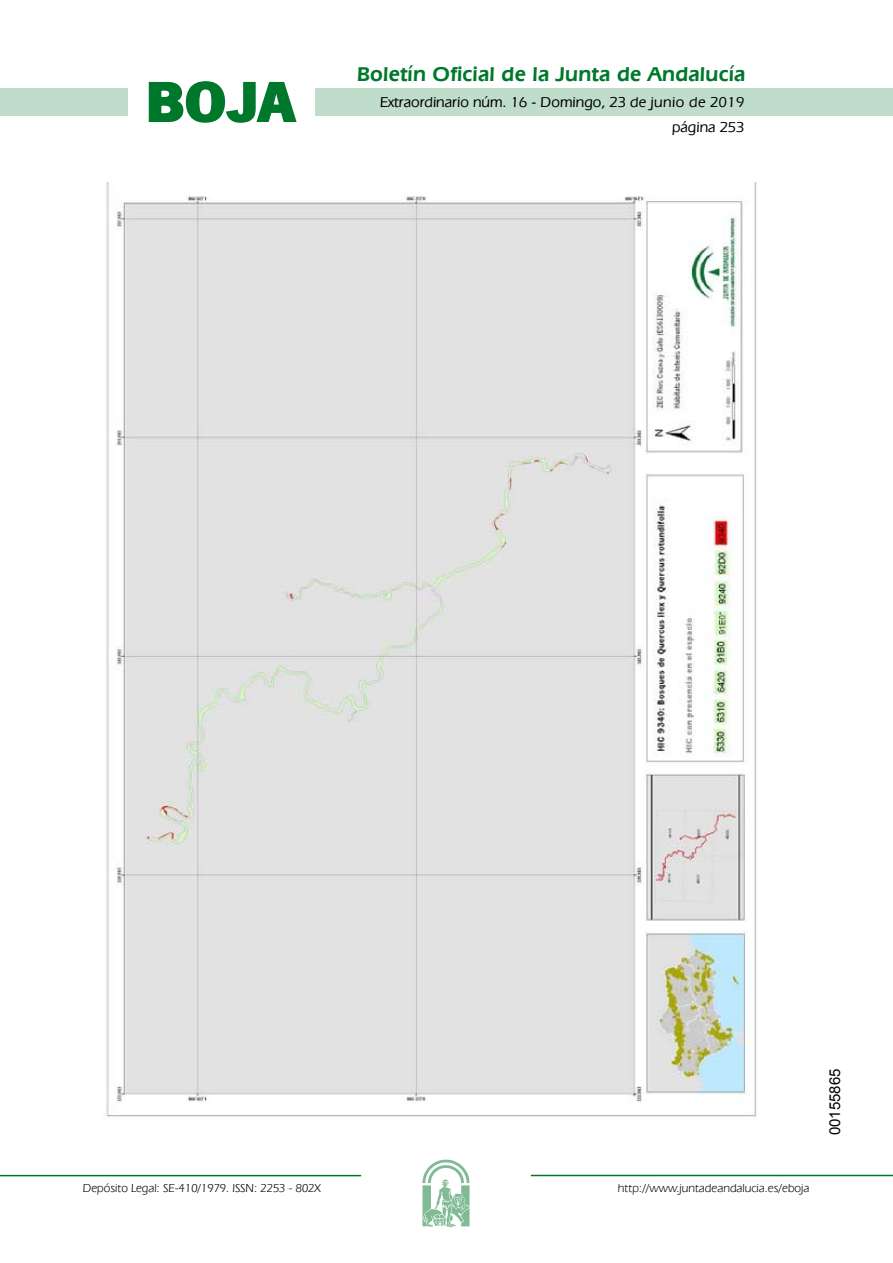
<style>
.page{position:relative;width:893px;height:1263px;background:#fff}
.page>*{position:absolute;margin:0;border:0;box-sizing:border-box;transform-origin:0 0}
.t1{font:700 57.75px "News Got T";color:#00782c;scale:1.14 1}
.t2{font:600 21px "Eras IT Cby BT";letter-spacing:.01em;color:#00782c}
.t3{font:500 15px/24.5px "Eras IT Cby BT";color:#000;text-align:right}
.t4{font:15px "Arial";color:#000}
.t5{font:12px "Eras IT Cby BT";color:#000}
</style>
<div class="page">
<div style="left:315px;top:88px;width:577px;height:28px;background:#bfddca"></div>
<div style="left:0;top:88px;width:128px;height:28px;background:#bfddca"></div>
<hr style="left:0;top:1175px;width:361px;height:1px;background:#00782c">
<svg style="left:422px;top:1159px;width:47px;height:68px"></svg>
<hr style="left:531px;top:1175px;width:361px;height:1px;background:#00782c">
<svg style="left:148px;top:81px;width:149px;height:42px"></svg>
<img style="left:106px;top:183px;width:651px;height:935px">
<h1 class="t1" style="left:145px;top:68px;width:133px">BOJA</h1>
<h2 class="t2" style="left:357px;top:62px;width:390px">Boletín Oficial de la Junta de Andalucía</h2>
<p class="t3" style="left:380px;top:90px;width:366px">Extraordinario núm. 16 - Domingo, 23 de junio de 2019 página 253</p>
<p class="t5" style="left:83px;top:1181px;width:239px">Depósito Legal: SE-410/1979. ISSN: 2253 - 802X</p>
<p class="t5" style="left:618px;top:1181px;width:193px">http://www.juntadeandalucia.es/eboja</p>
<p class="t4" style="left:825px;top:1135px;width:68px;rotate:-90deg">00155865</p>
</div>
